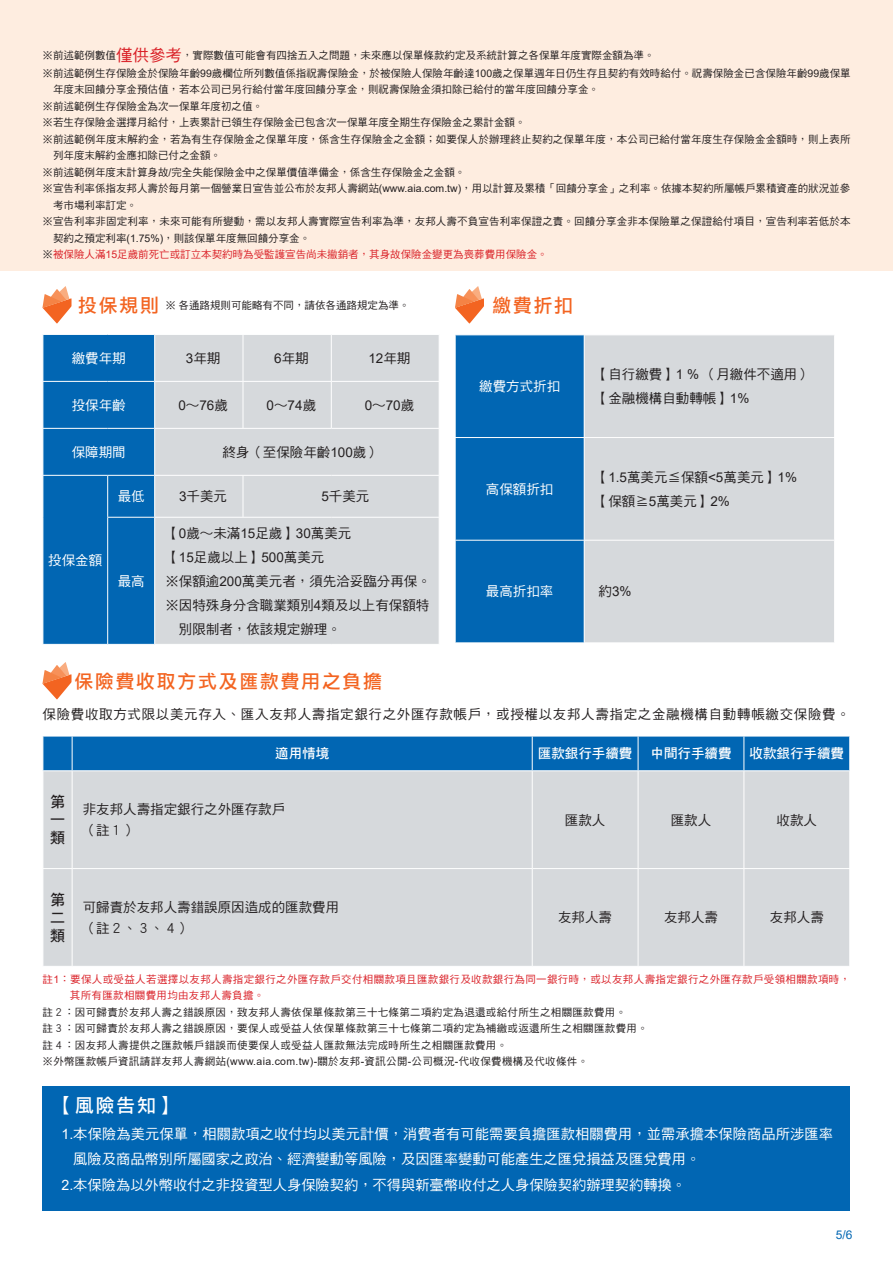
<style>
.page{position:relative;width:893px;height:1263px;background:#fff}
.page>*{position:absolute;margin:0;border:0;box-sizing:border-box;transform-origin:0 0}
.t1{font:18.75px "DF Li Hei Std W5";letter-spacing:.1em;color:#f36421}
.t2{font:18.75px "DF Li Hei Std W5";color:#fff}
.t3{font:15px/18px "DF Hei Std W7";color:#231f20;text-align:justify}
.t4{font:14.25px "DF Hei Std W5";color:#fff}
.t5{font:13.5px/24px "DF Hei Std W5";color:#231f20}
.t6{font:13.5px "DF Hei Std W5";letter-spacing:.05em;color:#231f20}
.t7{font:13.5px "DF Hei Std W5";color:#fff}
.t8{font:13.5px "DF Hei Std W7";color:#fff}
.t9{font:13.5px "Arial";color:#231f20}
.t10{font:12px "Arial";color:#0166b3}
.t11{font:10.5px/17.7px "DF Hei Std W5";color:#231f20}
.t12{font:10.5px/16.5px "DF Hei Std W5";letter-spacing:.03em;color:#231f20}
.t13{font:10.5px/16.5px "DF Hei Std W5";letter-spacing:.03em;color:#da2128}
.t14{font:10.5px "DF Hei Std W5";color:#da2128}
.s1{font-size:16.5px;color:#da2128}
.s2{font-family:"Arial"}
.s3{color:#231f20}
.s4{font-family:"DF Li Hei Std W5";font-size:18.75px;color:#f36421}
.s5{font-family:"DF Hei Std W5"}
</style>
<div class="page">
<div style="left:43px;top:1086px;width:807px;height:125px;background:#0166b3"></div>
<div style="left:0;top:0;width:893px;height:271px;background:#feede0"></div>
<div style="left:44px;top:335px;width:110px;height:309px;background:#0166b3"></div>
<div style="left:155px;top:335px;width:284px;height:309px;background:#d6d9dc"></div>
<hr style="left:243px;top:335px;width:1px;height:46px;background:#fff">
<hr style="left:331px;top:335px;width:1px;height:46px;background:#fff">
<hr style="left:43px;top:381px;width:65px;height:1px;background:#fff">
<hr style="left:108px;top:381px;width:47px;height:1px;background:#fff">
<hr style="left:155px;top:381px;width:88px;height:1px;background:#fff">
<hr style="left:243px;top:381px;width:88px;height:1px;background:#fff">
<hr style="left:243px;top:382px;width:1px;height:46px;background:#fff">
<hr style="left:331px;top:381px;width:109px;height:1px;background:#fff">
<hr style="left:331px;top:382px;width:1px;height:46px;background:#fff">
<hr style="left:43px;top:428px;width:65px;height:1px;background:#fff">
<hr style="left:108px;top:428px;width:47px;height:1px;background:#fff">
<hr style="left:155px;top:428px;width:88px;height:1px;background:#fff">
<hr style="left:243px;top:428px;width:88px;height:1px;background:#fff">
<hr style="left:331px;top:428px;width:109px;height:1px;background:#fff">
<hr style="left:43px;top:475px;width:65px;height:1px;background:#fff">
<hr style="left:108px;top:475px;width:47px;height:1px;background:#fff">
<hr style="left:107px;top:476px;width:1px;height:41px;background:#fff">
<hr style="left:155px;top:475px;width:88px;height:1px;background:#fff">
<hr style="left:243px;top:475px;width:88px;height:1px;background:#fff">
<hr style="left:243px;top:476px;width:1px;height:41px;background:#fff">
<hr style="left:331px;top:475px;width:109px;height:1px;background:#fff">
<hr style="left:107px;top:517px;width:48px;height:1px;background:#fff">
<hr style="left:107px;top:518px;width:1px;height:126px;background:#fff">
<hr style="left:155px;top:517px;width:88px;height:1px;background:#fff">
<hr style="left:243px;top:517px;width:88px;height:1px;background:#fff">
<hr style="left:331px;top:517px;width:109px;height:1px;background:#fff">
<div style="left:456px;top:335px;width:128px;height:307px;background:#0166b3"></div>
<div style="left:585px;top:335px;width:249px;height:307px;background:#d6d9dc"></div>
<hr style="left:455px;top:437px;width:129px;height:1px;background:#fff">
<hr style="left:584px;top:437px;width:251px;height:1px;background:#fff">
<hr style="left:455px;top:540px;width:129px;height:1px;background:#fff">
<hr style="left:584px;top:540px;width:251px;height:1px;background:#fff">
<div style="left:44px;top:771px;width:805px;height:195px;background:#d6d9dc"></div>
<div style="left:43px;top:736px;width:807px;height:35px;background:#0166b3"></div>
<hr style="left:72px;top:770px;width:460px;height:1px;background:#fff">
<hr style="left:72px;top:771px;width:1px;height:97px;background:#fff">
<hr style="left:532px;top:770px;width:106px;height:1px;background:#fff">
<hr style="left:532px;top:771px;width:1px;height:97px;background:#fff">
<hr style="left:638px;top:770px;width:106px;height:1px;background:#fff">
<hr style="left:638px;top:771px;width:1px;height:97px;background:#fff">
<hr style="left:744px;top:770px;width:106px;height:1px;background:#fff">
<hr style="left:743px;top:771px;width:1px;height:97px;background:#fff">
<svg style="left:44px;top:868px;width:28px;height:1px"></svg>
<hr style="left:72px;top:868px;width:460px;height:1px;background:#fff">
<hr style="left:72px;top:869px;width:1px;height:97px;background:#fff">
<hr style="left:532px;top:868px;width:106px;height:1px;background:#fff">
<hr style="left:532px;top:869px;width:1px;height:97px;background:#fff">
<hr style="left:638px;top:868px;width:106px;height:1px;background:#fff">
<hr style="left:638px;top:869px;width:1px;height:97px;background:#fff">
<hr style="left:744px;top:868px;width:106px;height:1px;background:#fff">
<hr style="left:743px;top:869px;width:1px;height:97px;background:#fff">
<svg style="left:43px;top:286px;width:29px;height:37px"></svg>
<svg style="left:455px;top:286px;width:29px;height:37px"></svg>
<svg style="left:43px;top:662px;width:29px;height:37px"></svg>
<p class="t11" style="left:43px;top:46px;width:810px">※前述範例數值<span class="s1">僅供參考</span>，實際數值可能會有四捨五入之問題，未來應以保單條款約定及系統計算之各保單年度實際金額為準。<br>※前述範例生存保險金於保險年齡<span class="s2">99</span>歲欄位所列數值係指祝壽保險金，於被保險人保險年齡達<span class="s2">100</span>歲之保單週年日仍生存且契約有效時給付。祝壽保險金已含保險年齡<span class="s2">99</span>歲保單</p>
<p class="t11" style="left:53px;top:80px;width:547px">年度末回饋分享金預估值，若本公司已另行給付當年度回饋分享金，則祝壽保險金須扣除已給付的當年度回饋分享金。</p>
<p class="t11" style="left:43px;top:97px;width:222px">※前述範例生存保險金為次一保單年度初之值。</p>
<p class="t11" style="left:43px;top:113px;width:484px">※若生存保險金選擇月給付，上表累計已領生存保險金已包含次一保單年度全期生存保險金之累計金額。</p>
<p class="t11" style="left:43px;top:130px;width:810px">※前述範例年度末解約金，若為有生存保險金之保單年度，係含生存保險金之金額；如要保人於辦理終止契約之保單年度，本公司已給付當年度生存保險金金額時，則上表所</p>
<p class="t11" style="left:53px;top:146px;width:169px">列年度末解約金應扣除已付之金額。</p>
<p class="t11" style="left:43px;top:163px;width:424px">※前述範例年度末計算身故<span class="s2">/</span>完全失能保險金中之保單價值準備金，係含生存保險金之金額。</p>
<p class="t11" style="left:43px;top:179px;width:809px">※宣告利率係指友邦人壽於每月第一個營業日宣告並公布於友邦人壽網站<span class="s2">(www.aia.com.tw)</span>，用以計算及累積「回饋分享金」之利率。依據本契約所屬帳戶累積資產的狀況並參</p>
<p class="t11" style="left:53px;top:196px;width:85px">考市場利率訂定。</p>
<p class="t11" style="left:43px;top:212px;width:810px">※宣告利率非固定利率，未來可能有所變動，需以友邦人壽實際宣告利率為準，友邦人壽不負宣告利率保證之責。回饋分享金非本保險單之保證給付項目，宣告利率若低於本</p>
<p class="t11" style="left:53px;top:229px;width:259px">契約之預定利率<span class="s2">(1.75%)</span>，則該保單年度無回饋分享金。</p>
<p class="t14" style="left:43px;top:249px;width:507px"><span class="s3">※</span>被保險人滿<span class="s2">15</span>足歲前死亡或訂立本契約時為受監護宣告尚未撤銷者，其身故保險金變更為喪葬費用保險金。</p>
<p class="t11" style="left:78px;top:297px;width:333px"><span class="s4">投保規則</span> ※ 各通路規則可能略有不同，請依各通路規定為準。</p>
<h1 class="t1" style="left:492px;top:295px;width:82px">繳費折扣</h1>
<p class="t7" style="left:72px;top:351px;width:55px">繳費年期</p>
<p class="t5" style="left:186px;top:346px;width:36px"><span class="s2">3</span>年期</p>
<p class="t5" style="left:274px;top:346px;width:36px"><span class="s2">6</span>年期</p>
<p class="t9" style="left:368px;top:349px;width:44px">12<span class="s5">年期</span></p>
<p class="t7" style="left:72px;top:398px;width:55px">投保年齡</p>
<p class="t9" style="left:178px;top:396px;width:51px">0<span class="s5">∼</span>76<span class="s5">歲</span></p>
<p class="t9" style="left:267px;top:396px;width:51px">0<span class="s5">∼</span>74<span class="s5">歲</span></p>
<p class="t9" style="left:365px;top:396px;width:51px">0<span class="s5">∼</span>70<span class="s5">歲</span></p>
<p class="t7" style="left:72px;top:444px;width:55px">保障期間</p>
<p class="t5" style="left:222px;top:440px;width:159px">終身（至保險年齡<span class="s2">100</span>歲）</p>
<p class="t7" style="left:118px;top:489px;width:28px">最低</p>
<p class="t5" style="left:179px;top:484px;width:50px"><span class="s2">3</span>千美元</p>
<p class="t5" style="left:321px;top:484px;width:50px"><span class="s2">5</span>千美元</p>
<p class="t7" style="left:479px;top:379px;width:82px">繳費方式折扣</p>
<p class="t7" style="left:486px;top:482px;width:69px">高保額折扣</p>
<p class="t5" style="left:595px;top:362px;width:218px">【自行繳費】<span class="s2">1 %</span> （月繳件不適用）【金融機構自動轉帳】<span class="s2">1%</span></p>
<p class="t5" style="left:595px;top:465px;width:204px">【<span class="s2">1.5</span>萬美元≦保額<span class="s2">&lt;5</span>萬美元】<span class="s2">1%</span>【保額≧<span class="s2">5</span>萬美元】<span class="s2">2%</span></p>
<p class="t7" style="left:48px;top:552px;width:55px">投保金額</p>
<p class="t7" style="left:118px;top:573px;width:28px">最高</p>
<p class="t5" style="left:165px;top:521px;width:188px">【<span class="s2">0</span>歲∼未滿<span class="s2">15</span>足歲】<span class="s2">30</span>萬美元</p>
<p class="t5" style="left:165px;top:545px;width:161px">【<span class="s2">15</span>足歲以上】<span class="s2">500</span>萬美元</p>
<p class="t5" style="left:165px;top:569px;width:267px">※保額逾<span class="s2">200</span>萬美元者，須先洽妥臨分再保。</p>
<p class="t5" style="left:165px;top:593px;width:266px">※因特殊身分含職業類別<span class="s2">4</span>類及以上有保額特</p>
<p class="t5" style="left:179px;top:617px;width:163px">別限制者，依該規定辦理。</p>
<h1 class="t1" style="left:74px;top:671px;width:309px">保險費收取方式及匯款費用之負擔</h1>
<p class="t7" style="left:486px;top:584px;width:69px">最高折扣率</p>
<p class="t9" style="left:599px;top:582px;width:35px"><span class="s5">約</span>3%</p>
<p class="t6" style="left:43px;top:706px;width:809px">保險費收取方式限以美元存入、匯入友邦人壽指定銀行之外匯存款帳戶，或授權以友邦人壽指定之金融機構自動轉帳繳交保險費。</p>
<p class="t8" style="left:275px;top:746px;width:55px">適用情境</p>
<p class="t8" style="left:538px;top:746px;width:96px">匯款銀行手續費</p>
<p class="t8" style="left:650px;top:746px;width:82px">中間行手續費</p>
<p class="t8" style="left:750px;top:746px;width:96px">收款銀行手續費</p>
<h2 class="t3" style="left:50px;top:792px;width:16px">第一類</h2>
<p class="t5" style="left:83px;top:798px;width:204px;line-height:21px">非友邦人壽指定銀行之外匯存款戶（註１）</p>
<p class="t5" style="left:565px;top:807px;width:42px">匯款人</p>
<p class="t5" style="left:671px;top:807px;width:42px">匯款人</p>
<p class="t5" style="left:777px;top:807px;width:42px">收款人</p>
<h2 class="t3" style="left:50px;top:890px;width:16px">第二類</h2>
<p class="t5" style="left:83px;top:896px;width:258px;line-height:21px">可歸責於友邦人壽錯誤原因造成的匯款費用（註２、３、４）</p>
<p class="t5" style="left:558px;top:905px;width:55px">友邦人壽</p>
<p class="t5" style="left:664px;top:905px;width:55px">友邦人壽</p>
<p class="t5" style="left:770px;top:905px;width:55px">友邦人壽</p>
<p class="t13" style="left:70px;top:971px;width:782px;text-indent:-27px">註<span class="s2">1</span>：要保人或受益人若選擇以友邦人壽指定銀行之外匯存款戶交付相關款項且匯款銀行及收款銀行為同一銀行時，或以友邦人壽指定銀行之外匯存款戶受領相關款項時，其所有匯款相關費用均由友邦人壽負擔。</p>
<p class="t12" style="left:43px;top:1004px;width:607px">註２：因可歸責於友邦人壽之錯誤原因，致友邦人壽依保單條款第三十七條第二項約定為退還或給付所生之相關匯款費用。<br>註３：因可歸責於友邦人壽之錯誤原因，要保人或受益人依保單條款第三十七條第二項約定為補繳或返還所生之相關匯款費用。註４：因友邦人壽提供之匯款帳戶錯誤而使要保人或受益人匯款無法完成時所生之相關匯款費用。<br>※外幣匯款帳戶資訊請詳友邦人壽網站<span class="s2">(www.aia.com.tw)-</span>關於友邦<span class="s2">-</span>資訊公開<span class="s2">-</span>公司概況<span class="s2">-</span>代收保費機構及代收條件。</p>
<h1 class="t2" style="left:55px;top:1095px;width:123px">【風險告知】</h1>
<h3 class="t4" style="left:61px;top:1126px;width:773px"><span class="s2">1.</span> 本保險為美元保單，相關款項之收付均以美元計價，消費者有可能需要負擔匯款相關費用，並需承擔本保險商品所涉匯率</h3>
<h3 class="t4" style="left:73px;top:1151px;width:629px">風險及商品幣別所屬國家之政治、經濟變動等風險，及因匯率變動可能產生之匯兌損益及匯兌費用。</h3>
<h3 class="t4" style="left:61px;top:1177px;width:626px"><span class="s2">2.</span>本保險為以外幣收付之非投資型人身保險契約，不得與新臺幣收付之人身保險契約辦理契約轉換。</h3>
<p class="t10" style="left:836px;top:1227px;width:18px">5/6</p>
</div>
